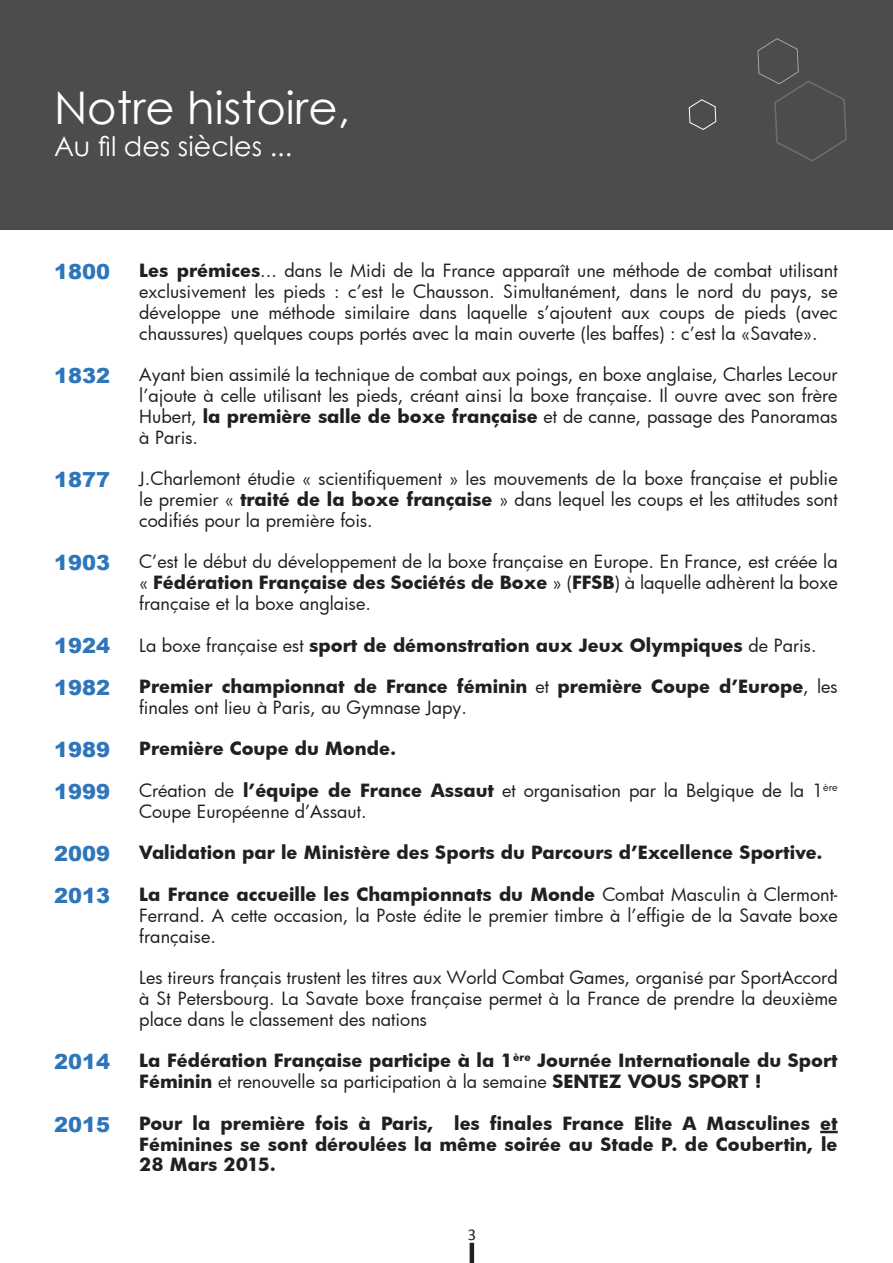
<style>
.page{position:relative;width:893px;height:1263px;background:#fff}
.page>*{position:absolute;margin:0;border:0;box-sizing:border-box;transform-origin:0 0}
.t1{font:45px "Century Gothic";color:#fff}
.t2{font:27px "Century Gothic";color:#fff}
.t3{font:900 20.85px/41.5px "Arial";color:#2e76bc}
.t4{font:17.85px/20.9px "Futura";color:#231f20;text-align:justify}
.t5{font:700 17.85px/20.9px "Futura";color:#231f20}
.t6{font:16.5px "Calibri";color:#231f20}
.s1{font-weight:700}
.s2{font-weight:400}
</style>
<div class="page">
<div style="left:0;top:0;width:893px;height:229px;background:#4b4c4d"></div>
<hr style="left:0;top:0;width:1px;height:1263px;background:#fff">
<svg style="left:688px;top:99px;width:29px;height:31px"></svg>
<svg style="left:757px;top:38px;width:90px;height:124px"></svg>
<hr style="left:470px;top:1243px;width:4px;height:20px;background:#231f20">
<svg style="left:820px;top:1131px;width:18px;height:2px"></svg>
<h1 class="t1" style="left:54px;top:76px;width:298px">Notre histoire,</h1>
<h2 class="t2" style="left:54px;top:128px;width:240px">Au fil des siècles ...</h2>
<p class="t3" style="left:54px;top:250px;width:58px">1800</p>
<p class="t3" style="left:54px;top:354px;width:58px">1832</p>
<p class="t3" style="left:54px;top:458px;width:58px">1877</p>
<p class="t3" style="left:54px;top:541px;width:58px">1903</p>
<p class="t3" style="left:54px;top:624px;width:58px">1924<br>1982</p>
<p class="t3" style="left:54px;top:728px;width:58px">1989<br>1999</p>
<p class="t3" style="left:54px;top:832px;width:58px">2009<br>2013</p>
<p class="t3" style="left:54px;top:1040px;width:58px">2014</p>
<p class="t3" style="left:54px;top:1103px;width:58px">2015</p>
<p class="t4" style="left:139px;top:260px;width:700px"><span class="s1">Les prémices</span>... dans le Midi de la France apparaît une méthode de combat utilisant exclusivement les pieds : c’est le Chausson. Simultanément, dans le nord du pays, se développe une méthode similaire dans laquelle s’ajoutent aux coups de pieds (avec chaussures) quelques coups portés avec la main ouverte (les baffes) : c’est la «Savate».</p>
<p class="t4" style="left:139px;top:364px;width:700px">Ayant bien assimilé la technique de combat aux poings, en boxe anglaise, Charles Lecour l’ajoute à celle utilisant les pieds, créant ainsi la boxe française. Il ouvre avec son frère Hubert, <span class="s1">la première salle de boxe française</span> et de canne, passage des Panoramas à Paris.</p>
<p class="t4" style="left:139px;top:468px;width:700px">J.Charlemont étudie « scientifiquement » les mouvements de la boxe française et publie le premier « <span class="s1">traité de la boxe française</span> » dans lequel les coups et les attitudes sont codifiés pour la première fois.</p>
<p class="t4" style="left:139px;top:551px;width:700px">C’est le début du développement de la boxe française en Europe. En France, est créée la « <span class="s1">Fédération Française des Sociétés de Boxe</span> » (<span class="s1">FFSB</span>) à laquelle adhèrent la boxe française et la boxe anglaise.</p>
<p class="t5" style="left:139px;top:634px;width:679px"><span class="s2">La boxe française est</span> sport de démonstration aux Jeux Olympiques <span class="s2">de Paris.</span></p>
<p class="t5" style="left:139px;top:675px;width:700px">Premier championnat de France féminin <span class="s2">et</span> première Coupe d’Europe<span class="s2">, les finales ont lieu à Paris, au Gymnase Japy.</span></p>
<p class="t5" style="left:139px;top:738px;width:258px">Première Coupe du Monde.</p>
<p class="t4" style="left:139px;top:780px;width:700px">Création de <span class="s1">l’équipe de France Assaut</span> et organisation par la Belgique de la 1<sup>ère<br></sup>Coupe Européenne d’Assaut.</p>
<p class="t5" style="left:139px;top:842px;width:685px">Validation par le Ministère des Sports du Parcours d’Excellence Sportive.</p>
<p class="t4" style="left:139px;top:884px;width:700px"><span class="s1">La France accueille les Championnats du Monde</span> Combat Masculin à Clermont-Ferrand. A cette occasion, la Poste édite le premier timbre à l’effigie de la Savate boxe française.</p>
<p class="t4" style="left:139px;top:967px;width:700px">Les tireurs français trustent les titres aux World Combat Games, organisé par SportAccord à St Petersbourg. La Savate boxe française permet à la France de prendre la deuxième place dans le classement des nations</p>
<p class="t5" style="left:139px;top:1050px;width:700px">La Fédération Française participe à la 1<sup>ère</sup> Journée Internationale du Sport<br>Féminin <span class="s2">et renouvelle sa participation à la semaine</span> SENTEZ VOUS SPORT !</p>
<p class="t5" style="left:139px;top:1112px;width:700px;text-align:justify">Pour la première fois à Paris, les finales France Elite A Masculines et Féminines se sont déroulées la même soirée au Stade P. de Coubertin, le 28 Mars 2015.</p>
<p class="t6" style="left:468px;top:1224px;width:10px">3</p>
</div>
